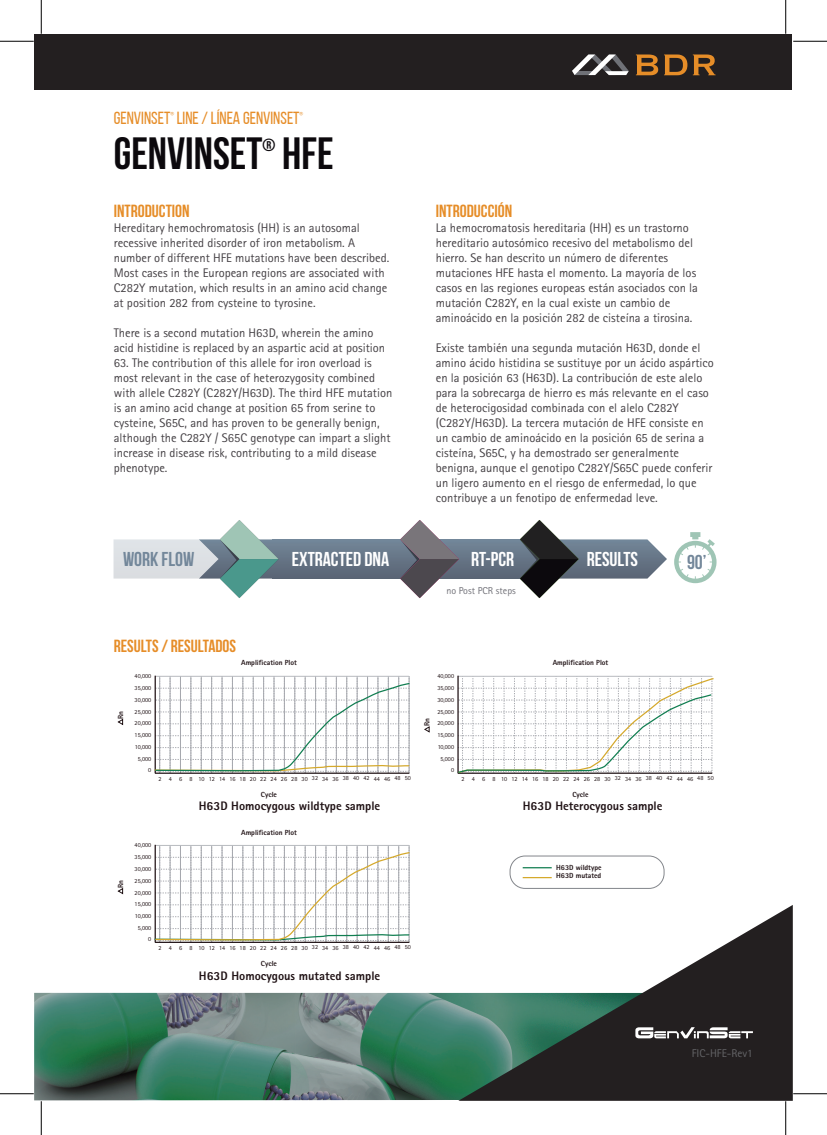
<style>
.page{position:relative;width:827px;height:1135px;background:#fff}
.page>*{position:absolute;margin:0;border:0;box-sizing:border-box;transform-origin:0 0}
.t1{font:700 45px "Bebas Neue";color:#0c090d}
.t2{font:700 20px "Bebas Neue";color:#fff}
.t3{font:700 20px "Bebas Neue";color:#73879a}
.t4{font:700 17.5px "Bebas Neue";color:#e68d28}
.t5{font:17.5px "Bebas Neue";color:#e68d28}
.t6{font:700 17.5px "Bebas Neue";color:#0c090d}
.t7{font:12.5px/15px "Rotis Sans Serif";color:#444044}
.t8{font:800 12.38px "Rotis Sans Serif";color:#1f1114}
.t9{font:11.25px "Rotis Sans Serif";color:#656568}
.t10{font:10px "Rotis Sans Serif";color:#717178}
.t11{font:800 7.38px/8.9px "Rotis Sans Serif";color:#1f1114}
.t12{font:800 7.25px "Rotis Sans Serif";color:#e68d28}
.t13{font:6.12px/11.9px "Rotis Sans Serif";color:#1f1114;text-align:center}
</style>
<div class="page">
<svg style="left:34px;top:993px;width:424px;height:107px;background:#4f7d6e"></svg>
<svg style="left:458px;top:905px;width:334px;height:196px"></svg>
<svg style="left:635px;top:1027px;width:118px;height:11px"></svg>
<div style="left:34px;top:34px;width:757px;height:56px;background:#231f20"></div>
<svg style="left:572px;top:55px;width:56px;height:20px"></svg>
<svg style="left:636px;top:55px;width:22px;height:20px"></svg>
<svg style="left:664px;top:55px;width:51px;height:20px"></svg>
<div style="left:429px;top:539px;width:111px;height:40px;background:linear-gradient(to bottom,#738799,#5a6474)"></div>
<div style="left:272px;top:539px;width:148px;height:40px;background:linear-gradient(to bottom,#738799,#5a6474)"></div>
<svg style="left:113px;top:520px;width:187px;height:78px"></svg>
<svg style="left:520px;top:520px;width:147px;height:78px"></svg>
<svg style="left:400px;top:520px;width:59px;height:78px"></svg>
<svg style="left:674px;top:532px;width:42px;height:51px"></svg>
<hr style="left:155px;top:772px;width:254px;height:2px;background:#1f1114">
<svg style="left:117px;top:718px;width:6px;height:7px"></svg>
<svg style="left:424px;top:726px;width:6px;height:7px"></svg>
<svg style="left:154px;top:676px;width:256px;height:97px"></svg>
<hr style="left:155px;top:942px;width:254px;height:1px;background:#1f1114">
<svg style="left:117px;top:888px;width:6px;height:6px"></svg>
<svg style="left:154px;top:845px;width:256px;height:97px"></svg>
<svg style="left:457px;top:676px;width:257px;height:98px"></svg>
<svg style="left:522px;top:867px;width:29px;height:1px"></svg>
<svg style="left:522px;top:877px;width:29px;height:1px"></svg>
<div style="left:510px;top:856px;width:154px;height:32px;border:1px solid #83868b;border-radius:15px"></div>
<hr style="left:0;top:41px;width:34px;height:1px;background:#000">
<hr style="left:793px;top:41px;width:34px;height:1px;background:#000">
<hr style="left:0;top:1093px;width:34px;height:1px;background:#000">
<hr style="left:793px;top:1093px;width:34px;height:1px;background:#000">
<hr style="left:41px;top:0;width:1px;height:34px;background:#000">
<hr style="left:41px;top:1101px;width:1px;height:34px;background:#000">
<hr style="left:785px;top:0;width:1px;height:34px;background:#000">
<hr style="left:785px;top:1101px;width:1px;height:34px;background:#000">
<h3 class="t5" style="left:114px;top:108px;width:187px">GENVINSET LINE / LÍNEA GENVINSET</h3>
<p class="t12" style="left:170px;top:110px;width:5px">®</p>
<p class="t12" style="left:299px;top:110px;width:5px">®</p>
<h1 class="t1" style="left:114px;top:129px;width:221px">GENVINSET HFE</h1>
<h3 class="t6" style="left:262px;top:136px;width:14px">®</h3>
<h3 class="t4" style="left:114px;top:201px;width:77px">INTRODUCTION</h3>
<p class="t7" style="left:114px;top:220px;width:277px">Hereditary hemochromatosis (HH) is an autosomal recessive inherited disorder of iron metabolism. A number of different HFE mutations have been described.<br>Most cases in the European regions are associated with C282Y mutation, which results in an amino acid change at position 282 from cysteine to tyrosine.</p>
<p class="t7" style="left:114px;top:325px;width:273px">There is a second mutation H63D, wherein the amino acid histidine is replaced by an aspartic acid at position</p>
<p class="t7" style="left:114px;top:355px;width:280px">63. The contribution of this allele for iron overload is most relevant in the case of heterozygosity combined with allele C282Y (C282Y/H63D). The third HFE mutation is an amino acid change at position 65 from serine to cysteine, S65C, and has proven to be generally benign, although the C282Y / S65C genotype can impart a slight increase in disease risk, contributing to a mild disease phenotype.</p>
<h3 class="t4" style="left:436px;top:201px;width:78px">INTRODUCCIÓN</h3>
<p class="t7" style="left:436px;top:220px;width:264px">La hemocromatosis hereditaria (HH) es un trastorno hereditario autosómico recesivo del metabolismo del hierro. Se han descrito un número de diferentes mutaciones HFE hasta el momento. La mayoría de los casos en las regiones europeas están asociados con la mutación C282Y, en la cual existe un cambio de aminoácido en la posición 282 de cisteína a tirosina.</p>
<p class="t7" style="left:436px;top:340px;width:279px">Existe también una segunda mutación H63D, donde el amino ácido histidina se sustituye por un ácido aspártico en la posición 63 (H63D). La contribución de este alelo para la sobrecarga de hierro es más relevante en el caso de heterocigosidad combinada con el alelo C282Y (C282Y/H63D). La tercera mutación de HFE consiste en un cambio de aminoácido en la posición 65 de serina a cisteína, S65C, y ha demostrado ser generalmente benigna, aunque el genotipo C282Y/S65C puede conferir un ligero aumento en el riesgo de enfermedad, lo que contribuye a un fenotipo de enfermedad leve.</p>
<h2 class="t3" style="left:123px;top:548px;width:73px">WORK FLOW</h2>
<h2 class="t2" style="left:292px;top:548px;width:99px">EXTRACTED DNA</h2>
<h2 class="t2" style="left:471px;top:548px;width:45px">RT-PCR</h2>
<h2 class="t2" style="left:586px;top:548px;width:53px">RESULTS</h2>
<h2 class="t3" style="left:687px;top:551px;width:21px">90’</h2>
<p class="t10" style="left:446px;top:585px;width:71px">no Post PCR steps</p>
<h3 class="t4" style="left:114px;top:636px;width:124px">RESULTS / RESULTADOS</h3>
<p class="t11" style="left:116px;top:719px;width:9px;rotate:-90deg">Rn</p>
<p class="t11" style="left:116px;top:888px;width:9px;rotate:-90deg">Rn</p>
<p class="t13" style="left:135px;top:670px;width:18px">40,000<br>35,000<br>30,000<br>25,000<br>20,000<br>15,000<br>10,000<br>5,000</p>
<p class="t13" style="left:148px;top:764px;width:5px">0</p>
<p class="t11" style="left:241px;top:658px;width:57px">Amplification Plot</p>
<p class="t13" style="left:159px;top:772px;width:254px">2 4 6 8 101214161820222426283032343638404244464850</p>
<p class="t11" style="left:261px;top:790px;width:18px">Cycle</p>
<p class="t8" style="left:199px;top:797px;width:183px">H63D Homocygous wildtype sample</p>
<p class="t13" style="left:135px;top:839px;width:18px">40,000<br>35,000<br>30,000<br>25,000<br>20,000<br>15,000<br>10,000<br>5,000</p>
<p class="t13" style="left:148px;top:933px;width:5px">0</p>
<p class="t11" style="left:241px;top:827px;width:57px">Amplification Plot</p>
<p class="t13" style="left:159px;top:942px;width:254px">2 4 6 8 101214161820222426283032343638404244464850</p>
<p class="t11" style="left:261px;top:959px;width:18px">Cycle</p>
<p class="t8" style="left:199px;top:967px;width:183px">H63D Homocygous mutated sample</p>
<p class="t11" style="left:422px;top:726px;width:9px;rotate:-90deg">Rn</p>
<p class="t13" style="left:437px;top:670px;width:18px">40,000<br>35,000<br>30,000<br>25,000<br>20,000<br>15,000<br>10,000<br>5,000</p>
<p class="t13" style="left:451px;top:764px;width:5px">0</p>
<p class="t11" style="left:552px;top:658px;width:57px">Amplification Plot</p>
<p class="t13" style="left:461px;top:772px;width:254px">2 4 6 8 101214161820222426283032343638404244464850</p>
<p class="t11" style="left:572px;top:790px;width:18px">Cycle</p>
<p class="t8" style="left:523px;top:798px;width:141px">H63D Heterocygous sample</p>
<p class="t11" style="left:556px;top:862px;width:47px">H63D wildtype<br>H63D mutated</p>
<p class="t9" style="left:691px;top:1046px;width:63px">FIC-HFE-Rev1</p>
</div>
